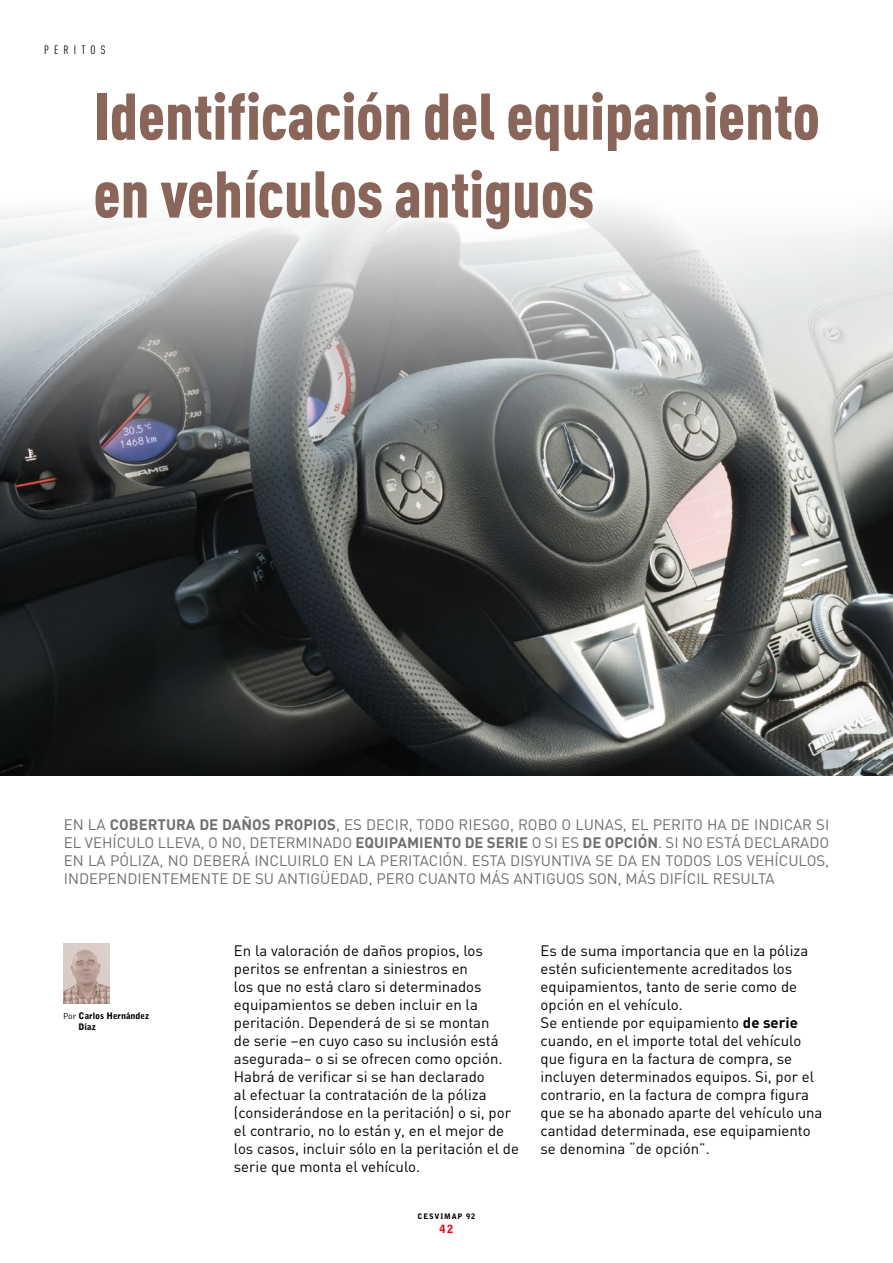
<style>
.page{position:relative;width:893px;height:1263px;background:#fff}
.page>*{position:absolute;margin:0;border:0;box-sizing:border-box;transform-origin:0 0}
.t1{font:64.8px/77.8px "DIN Cond Black Alternate";color:#8a6559}
.t2{font:15px/18px "DIN";color:#000}
.t3{font:15px/18px "DIN";color:#706f6f;text-align:justify}
.t4{font:12px "DIN Cond";letter-spacing:.43em;color:#000}
.t5{font:900 11.25px "Bell Gothic";color:#e30613}
.t6{font:900 9px/10.8px "Bell Gothic";color:#000}
.t7{font:900 7.5px "Bell Gothic";letter-spacing:.11em;color:#000}
.s1{font-weight:700}
.s2{font-weight:300}
</style>
<div class="page">
<img style="left:64px;top:943px;width:46px;height:60px">
<img style="left:0;top:614px;width:893px;height:162px">
<svg style="left:0;top:209px;width:893px;height:405px;background:#8b8d8d"></svg>
<p class="t4" style="left:44px;top:42px;width:63px">PERITOS</p>
<h1 class="t1" style="left:94px;top:76px;width:728px">Identificación del equipamiento en vehículos antiguos</h1>
<p class="t3" style="left:64px;top:815px;width:767px">EN LA <span class="s1">COBERTURA DE DAÑOS PROPIOS</span>, ES DECIR, TODO RIESGO, ROBO O LUNAS, EL PERITO HA DE INDICAR SI EL VEHÍCULO LLEVA, O NO, DETERMINADO <span class="s1">EQUIPAMIENTO DE SERIE</span> O SI ES <span class="s1">DE OPCIÓN</span>. SI NO ESTÁ DECLARADO EN LA PÓLIZA, NO DEBERÁ INCLUIRLO EN LA PERITACIÓN. ESTA DISYUNTIVA SE DA EN TODOS LOS VEHÍCULOS, INDEPENDIENTEMENTE DE SU ANTIGÜEDAD, PERO CUANTO MÁS ANTIGUOS SON, MÁS DIFÍCIL RESULTA</p>
<p class="t6" style="left:79px;top:1010px;width:72px;text-indent:-16px"><span class="s2">Por</span> Carlos Hernández<br>Díaz</p>
<p class="t2" style="left:234px;top:941px;width:287px">En la valoración de daños propios, los peritos se enfrentan a siniestros en<br>los que no está claro si determinados equipamientos se deben incluir en la peritación. Dependerá de si se montan<br>de serie –en cuyo caso su inclusión está asegurada– o si se ofrecen como opción.<br>Habrá de verificar si se han declarado<br>al efectuar la contratación de la póliza (considerándose en la peritación) o si, por el contrario, no lo están y, en el mejor de los casos, incluir sólo en la peritación el de serie que monta el vehículo.</p>
<p class="t2" style="left:541px;top:941px;width:283px">Es de suma importancia que en la póliza estén suficientemente acreditados los equipamientos, tanto de serie como de opción en el vehículo.<br>Se entiende por equipamiento <span class="s1">de serie </span>cuando, en el importe total del vehículo que figura en la factura de compra, se incluyen determinados equipos. Si, por el contrario, en la factura de compra figura que se ha abonado aparte del vehículo una cantidad determinada, ese equipamiento se denomina “de opción”.</p>
<p class="t7" style="left:418px;top:1212px;width:59px">CESVIMAP 92</p>
<p class="t5" style="left:440px;top:1222px;width:15px">42</p>
</div>
